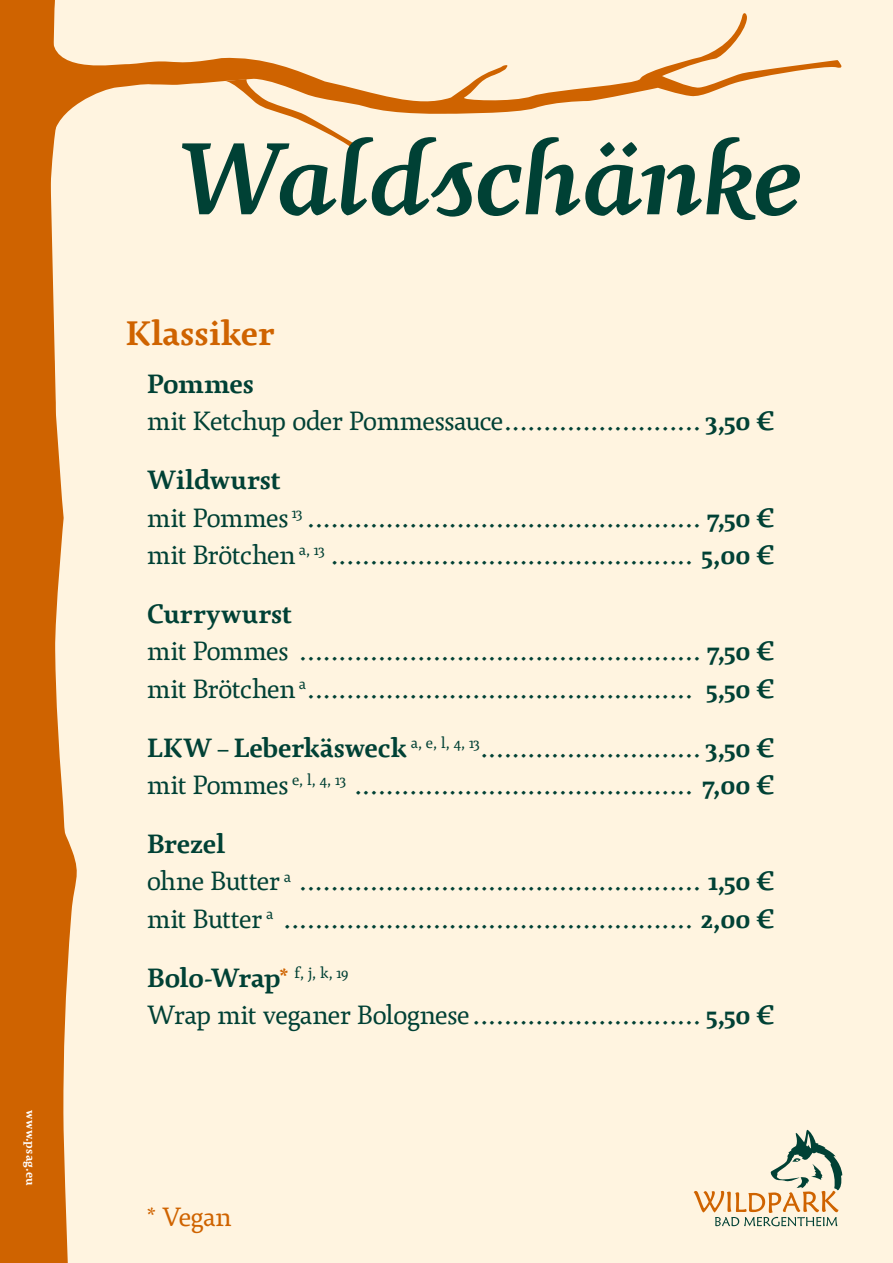
<style>
.page{position:relative;width:893px;height:1263px;background:#fff}
.page>*{position:absolute;margin:0;border:0;box-sizing:border-box;transform-origin:0 0}
.t1{font:italic 700 101.25px "Agendatype Swash";letter-spacing:-.015em;color:#004135}
.t2{font:700 33.75px "Agendatype";color:#cf6300}
.t3{font:26.25px/37.5px "Agendatype";letter-spacing:-.015em;color:#004135}
.t4{font:26.25px "Agendatype";letter-spacing:-.015em;color:#cf6300}
.t5{font:700 12px "Agendatype";letter-spacing:.025em;color:#fff}
.s1{font-weight:700}
.s2{font-weight:700;color:#cf6300}
</style>
<div class="page">
<div style="left:86px;top:0;width:807px;height:1263px;background:#fff4e0"></div>
<svg style="left:694px;top:1129px;width:148px;height:97px;background:#e1d7be"></svg>
<svg style="left:60px;top:0;width:26px;height:1263px;background:#f9e3c6"></svg>
<svg style="left:57px;top:0;width:3px;height:1263px;background:#e39f5e"></svg>
<div style="left:0;top:0;width:57px;height:1263px;background:#cf6300"></div>
<svg style="left:28px;top:11px;width:819px;height:128px;background:#f6dbba"></svg>
<svg style="left:225px;top:79px;width:133px;height:72px;background:#f4d3ae"></svg>
<p class="t5" style="left:38px;top:1110px;width:77px;rotate:90deg">www.psag.eu</p>
<h1 class="t1" style="left:176px;top:113px;width:628px">Waldschänke</h1>
<p class="t2" style="left:126px;top:311px;width:150px">Klassiker</p>
<p class="t3" style="left:147px;top:365px;width:629px"><span class="s1">Pommes<br></span>mit Ketchup oder Pommessauce......................... <span class="s1">3,50 €</span></p>
<p class="t3" style="left:147px;top:461px;width:629px"><span class="s1">Wildwurst<br></span>mit Pommes <sup>13</sup> .................................................. <span class="s1">7,50 € </span>mit Brötchen <sup>a,</sup> <sup>13</sup> .............................................. <span class="s1">5,00 €</span></p>
<p class="t3" style="left:147px;top:595px;width:629px"><span class="s1">Currywurst<br></span>mit Pommes ................................................... <span class="s1">7,50 € </span>mit Brötchen <sup>a</sup>................................................. <span class="s1">5,50 €</span></p>
<p class="t3" style="left:147px;top:729px;width:629px"><span class="s1">LKW–Leberkäsweck</span> <sup>a,</sup> <sup>e,</sup> <sup>l,</sup> <sup>4,</sup> <sup>13</sup>............................ <span class="s1">3,50 € </span>mit Pommes <sup>e,</sup> <sup>l,</sup> <sup>4,</sup> <sup>13</sup> ........................................... <span class="s1">7,00 €</span></p>
<p class="t3" style="left:147px;top:825px;width:629px"><span class="s1">Brezel<br></span>ohne Butter <sup>a</sup> ................................................... <span class="s1">1,50 € </span>mit Butter <sup>a</sup> .................................................... <span class="s1">2,00 €</span></p>
<p class="t3" style="left:147px;top:959px;width:629px"><span class="s1">Bolo-Wrap</span><span class="s2">*</span> <sup>f,</sup> <sup>j,</sup> <sup>k,</sup> <sup>19<br></sup>Wrap mit veganer Bolognese............................. <span class="s1">5,50 €</span></p>
<p class="t4" style="left:147px;top:1200px;width:86px">* Vegan</p>
</div>
